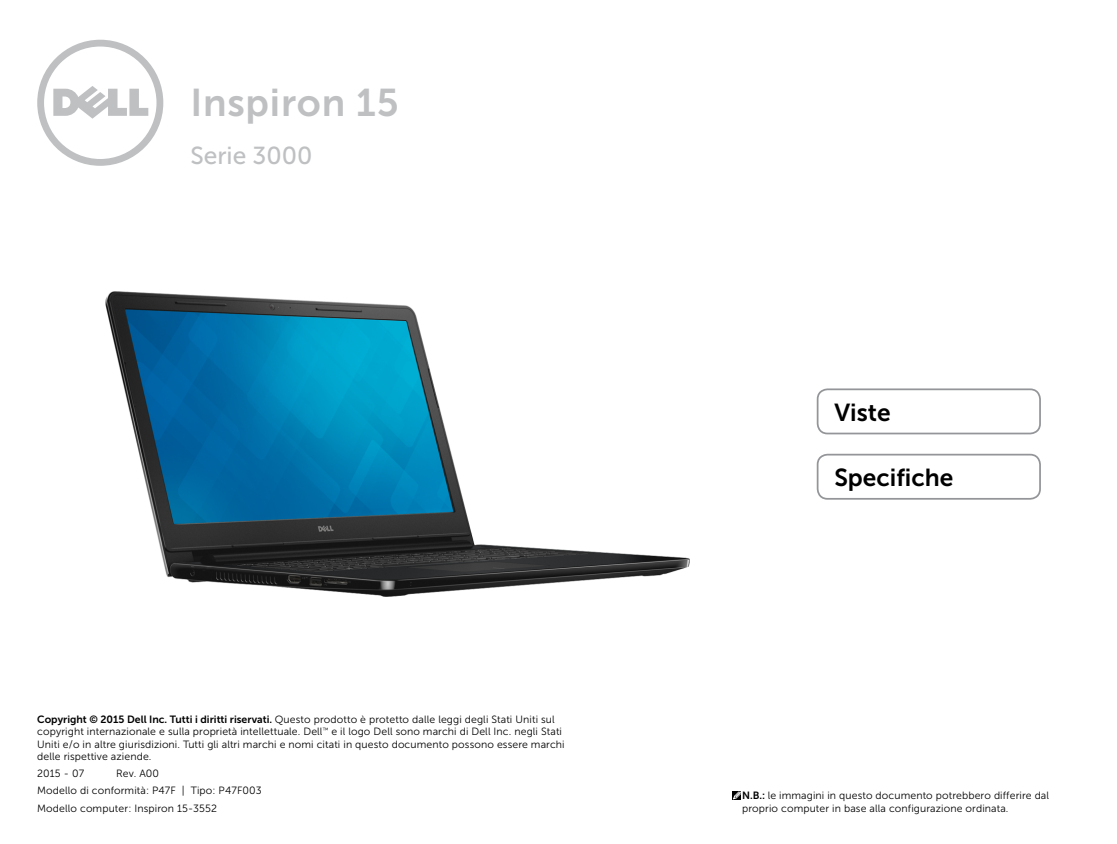
<style>
.page{position:relative;width:1117px;height:844px;background:#fff}
.page>*{position:absolute;margin:0;border:0;box-sizing:border-box;transform-origin:0 0}
.Brand{font:38.5px "Museo Sans For Dell 700";letter-spacing:.02em;color:#bec0c2}
.Cover_Title{font:24.5px "Museo Sans For Dell 700";color:#000}
.Model{font:24.5px "Museo Sans For Dell 500";color:#bec0c2}
.Legal_1{font:10.5px/12.2px "Museo Sans For Dell 300";letter-spacing:.01em;color:#000}
.Note_Legal{font:10.5px/12.2px "Museo Sans For Dell 300";letter-spacing:.01em;color:#000}
.s1{font-family:"Museo Sans For Dell 700"}
</style>
<div class="page">
<div style="left:816px;top:388px;width:224px;height:46px;border:2px solid #939598;border-radius:10px"></div>
<div style="left:816px;top:453px;width:224px;height:46px;border:2px solid #939598;border-radius:10px"></div>
<img style="left:105px;top:291px;width:585px;height:306px">
<svg style="left:37px;top:40px;width:126px;height:126px"></svg>
<div style="left:732px;top:791px;width:8px;height:9px;background:#000"></div>
<svg style="left:733px;top:791px;width:7px;height:8px"></svg>
<p class="Brand" style="left:190px;top:81px;width:210px">Inspiron 15</p>
<p class="Model" style="left:190px;top:142px;width:123px">Serie 3000</p>
<p class="Legal_1" style="left:37px;top:713px;width:529px"><span class="s1">Copyright © 2015 Dell Inc. Tutti i diritti riservati.</span> Questo prodotto è protetto dalle leggi degli Stati Uniti sul copyright internazionale e sulla proprietà intellettuale. Dell<sup>™</sup> e il logo Dell sono marchi di Dell Inc. negli Stati Uniti e/o in altre giurisdizioni. Tutti gli altri marchi e nomi citati in questo documento possono essere marchi delle rispettive aziende.</p>
<p class="Legal_1" style="left:37px;top:767px;width:48px">2015 ‑ 07</p>
<p class="Legal_1" style="left:116px;top:767px;width:45px">Rev. A00</p>
<p class="Legal_1" style="left:37px;top:784px;width:226px">Modello di conformità: P47F | Tipo: P47F003</p>
<p class="Legal_1" style="left:37px;top:801px;width:181px">Modello computer: Inspiron 15-3552</p>
<p class="Cover_Title" style="left:834px;top:398px;width:58px">Viste</p>
<p class="Cover_Title" style="left:834px;top:463px;width:120px">Specifiche</p>
<p class="Note_Legal" style="left:742px;top:789px;width:308px"><span class="s1">N.B.:</span> le immagini in questo documento potrebbero differire dal proprio computer in base alla configurazione ordinata.</p>
</div>
